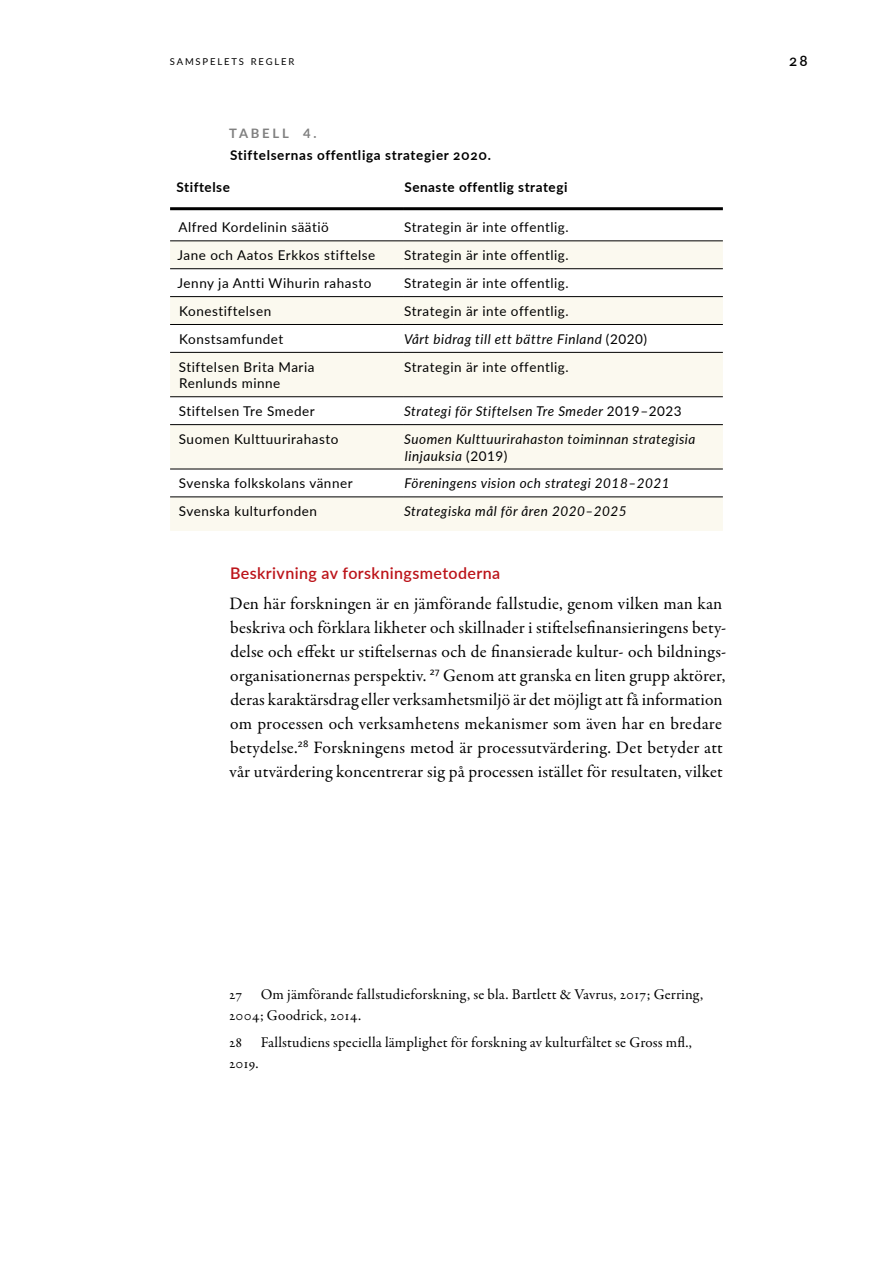
<style>
.page{position:relative;width:893px;height:1263px;background:#fff}
.page>*{position:absolute;margin:0;border:0;box-sizing:border-box;transform-origin:0 0}
.PALSTA_EISIS{font:17.55px/24px "Garamond Premr Pro";letter-spacing:.01em;color:#000}
.väli_otsikko3{font:600 16.05px "Lato";letter-spacing:.025em;color:#bc141a}
.alaviite{font:15px/21px "Garamond Premr Pro";letter-spacing:.01em;color:#000}
.t1{font:600 15px "Lato";color:#000}
.taulukko_LATO{font:13.5px/16.5px "Lato";letter-spacing:.04em;color:#000}
.taulukko_LATO-2{font:italic 13.5px/16.5px "Lato";letter-spacing:.04em;color:#000}
.taulukko_OTSIKKO{font:700 13.5px "Lato";letter-spacing:.05em;color:#000}
.taulukko_LATO-3{font:700 13.5px "Lato";letter-spacing:.04em;color:#000}
.taulukko_NUMERO{font:700 13.05px "Lato";letter-spacing:.215em;color:#808080}
.t2{font:9.45px "Lato";letter-spacing:.195em;color:#000}
.s1{font-style:normal}
</style>
<div class="page">
<svg style="left:170px;top:241px;width:553px;height:290px;fill:#fbf9ef"></svg>
<hr style="left:170px;top:207px;width:234px;height:3px;background:#000">
<hr style="left:404px;top:207px;width:319px;height:3px;background:#000">
<hr style="left:170px;top:240px;width:234px;height:1px;background:#000">
<hr style="left:404px;top:240px;width:319px;height:1px;background:#000">
<hr style="left:170px;top:268px;width:234px;height:1px;background:#000">
<hr style="left:404px;top:268px;width:319px;height:1px;background:#000">
<hr style="left:170px;top:296px;width:234px;height:1px;background:#000">
<hr style="left:404px;top:296px;width:319px;height:1px;background:#000">
<hr style="left:170px;top:324px;width:234px;height:1px;background:#000">
<hr style="left:404px;top:324px;width:319px;height:1px;background:#000">
<hr style="left:170px;top:352px;width:234px;height:1px;background:#000">
<hr style="left:404px;top:352px;width:319px;height:1px;background:#000">
<hr style="left:170px;top:396px;width:234px;height:1px;background:#000">
<hr style="left:404px;top:396px;width:319px;height:1px;background:#000">
<hr style="left:170px;top:424px;width:234px;height:1px;background:#000">
<hr style="left:404px;top:424px;width:319px;height:1px;background:#000">
<hr style="left:170px;top:469px;width:234px;height:1px;background:#000">
<hr style="left:404px;top:469px;width:319px;height:1px;background:#000">
<hr style="left:170px;top:496px;width:234px;height:1px;background:#000">
<hr style="left:404px;top:496px;width:319px;height:1px;background:#000">
<p class="t2" style="left:170px;top:55px;width:126px">SAMSPELETS REGLER</p>
<p class="t1" style="left:789px;top:50px;width:20px">28</p>
<p class="taulukko_NUMERO" style="left:229px;top:124px;width:89px">TABELL 4.</p>
<p class="taulukko_OTSIKKO" style="left:230px;top:145px;width:262px">Stiftelsernas offentliga strategier 2020.</p>
<p class="taulukko_LATO-3" style="left:177px;top:177px;width:55px">Stiftelse</p>
<p class="taulukko_LATO-3" style="left:404px;top:177px;width:165px">Senaste offentlig strategi</p>
<p class="taulukko_LATO" style="left:178px;top:219px;width:152px">Alfred Kordelinin säätiö</p>
<p class="taulukko_LATO" style="left:404px;top:219px;width:166px">Strategin är inte offentlig.</p>
<p class="taulukko_LATO" style="left:178px;top:246px;width:199px">Jane och Aatos Erkkos stiftelse</p>
<p class="taulukko_LATO" style="left:404px;top:246px;width:166px">Strategin är inte offentlig.</p>
<p class="taulukko_LATO" style="left:178px;top:274px;width:195px">Jenny ja Antti Wihurin rahasto</p>
<p class="taulukko_LATO" style="left:404px;top:274px;width:166px">Strategin är inte offentlig.</p>
<p class="taulukko_LATO" style="left:179px;top:302px;width:94px">Konestiftelsen</p>
<p class="taulukko_LATO" style="left:404px;top:302px;width:166px">Strategin är inte offentlig.</p>
<p class="taulukko_LATO" style="left:179px;top:330px;width:106px">Konstsamfundet</p>
<p class="taulukko_LATO-2" style="left:404px;top:330px;width:245px">Vårt bidrag till ett bättre Finland <span class="s1">(2020)</span></p>
<p class="taulukko_LATO" style="left:179px;top:358px;width:137px">Stiftelsen Brita Maria<br>Renlunds minne</p>
<p class="taulukko_LATO" style="left:404px;top:358px;width:166px">Strategin är inte offentlig.</p>
<p class="taulukko_LATO" style="left:179px;top:402px;width:137px">Stiftelsen Tre Smeder</p>
<p class="taulukko_LATO-2" style="left:404px;top:402px;width:279px">Strategi för Stiftelsen Tre Smeder <span class="s1">2019–2023</span></p>
<p class="taulukko_LATO" style="left:179px;top:430px;width:161px">Suomen Kulttuurirahasto</p>
<p class="taulukko_LATO-2" style="left:404px;top:430px;width:293px">Suomen Kulttuurirahaston toiminnan strategisia linjauksia <span class="s1">(2019)</span></p>
<p class="taulukko_LATO" style="left:179px;top:475px;width:175px">Svenska folkskolans vänner</p>
<p class="taulukko_LATO-2" style="left:404px;top:475px;width:267px">Föreningens vision och strategi 2018–2021</p>
<p class="taulukko_LATO" style="left:179px;top:502px;width:140px">Svenska kulturfonden</p>
<p class="taulukko_LATO-2" style="left:404px;top:502px;width:224px">Strategiska mål för åren 2020–2025</p>
<h3 class="väli_otsikko3" style="left:230px;top:561px;width:272px">Beskrivning av forskningsmetoderna</h3>
<p class="PALSTA_EISIS" style="left:229px;top:592px;width:498px">Den här forskningen är en jämförande fallstudie, genom vilken man kan beskriva och förklara likheter och skillnader i stiftelsefinansieringens bety&shy;delse och effekt ur stiftelsernas och de finansierade kultur- och bildnings&shy;organisationernas perspektiv. <sup>27</sup> Genom att granska en liten grupp aktörer, deras karaktärsdrag eller verksamhetsmiljö är det möjligt att få information om processen och verksamhetens mekanismer som även har en bredare betydelse.<sup>28</sup> Forskningens metod är processutvärdering. Det betyder att vår utvärdering koncentrerar sig på processen istället för resultaten, vilket</p>
<p class="alaviite" style="left:229px;top:984px;width:476px">27 Om jämförande fallstudieforskning, se bla. Bartlett &amp; Vavrus, 2017; Gerring,<br>2004; Goodrick, 2014.</p>
<p class="alaviite" style="left:229px;top:1032px;width:464px">28 Fallstudiens speciella lämplighet för forskning av kulturfältet se Gross mfl.,<br>2019.</p>
</div>
